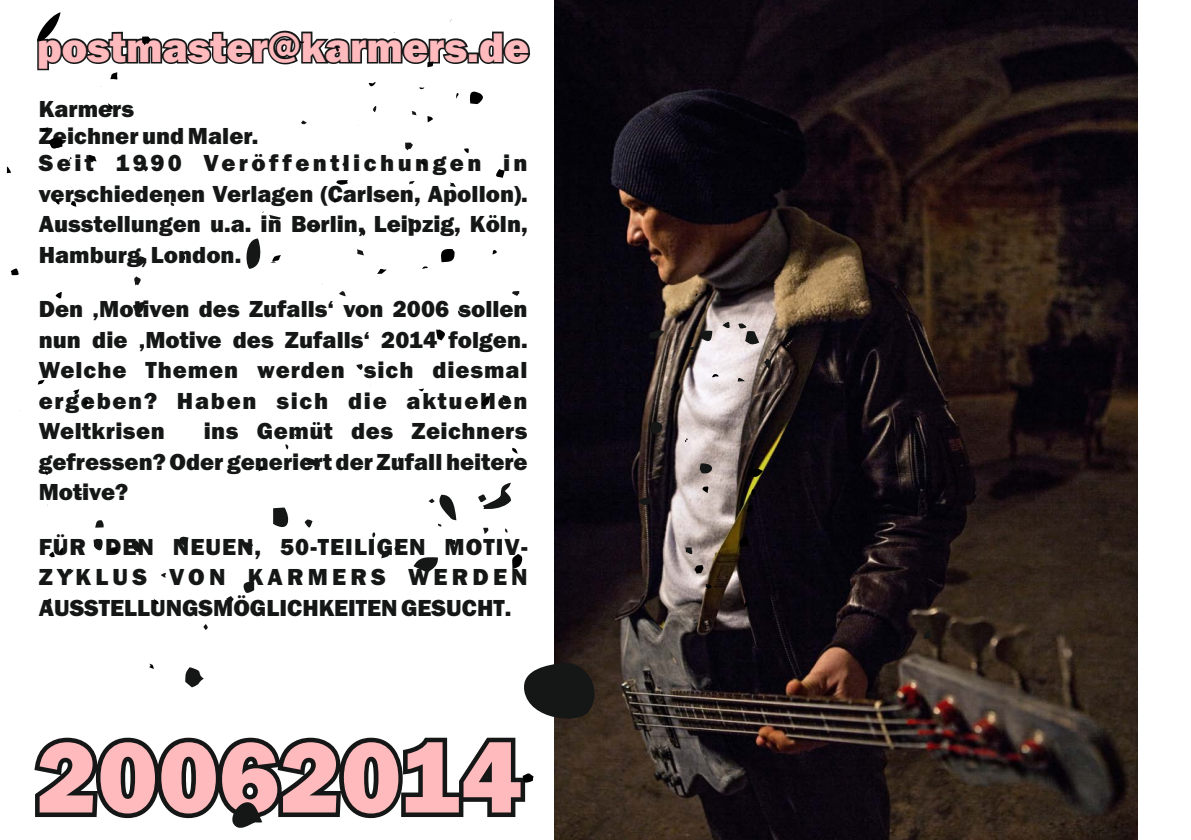
<style>
.page{position:relative;width:1191px;height:840px;background:#fff}
.page>*{position:absolute;margin:0;border:0;box-sizing:border-box;transform-origin:0 0}
.t1{font:800 103.6px "Franklin Gothic";color:#ffbabe}
.t2{font:800 42.8px "Franklin Gothic";color:#ffbabe}
.t3{font:800 24px/30.4px "Franklin Gothic";color:#151616;text-align:justify}
.t4{font:800 24px/27.2px "Franklin Gothic";letter-spacing:.145em;color:#151616}
</style>
<div class="page">
<img style="left:554px;top:0;width:583px;height:839px">
<svg style="left:441px;top:249px;width:14px;height:13px"></svg>
<svg style="left:512px;top:554px;width:11px;height:14px"></svg>
<svg style="left:436px;top:329px;width:9px;height:12px"></svg>
<svg style="left:481px;top:395px;width:10px;height:11px"></svg>
<svg style="left:496px;top:169px;width:9px;height:9px"></svg>
<svg style="left:377px;top:269px;width:10px;height:5px"></svg>
<svg style="left:427px;top:116px;width:6px;height:6px"></svg>
<svg style="left:512px;top:447px;width:6px;height:6px"></svg>
<svg style="left:258px;top:466px;width:6px;height:6px"></svg>
<svg style="left:464px;top:148px;width:5px;height:5px"></svg>
<svg style="left:492px;top:250px;width:5px;height:5px"></svg>
<svg style="left:420px;top:161px;width:6px;height:5px"></svg>
<svg style="left:333px;top:198px;width:5px;height:5px"></svg>
<svg style="left:409px;top:181px;width:6px;height:4px"></svg>
<svg style="left:422px;top:266px;width:6px;height:3px"></svg>
<svg style="left:418px;top:388px;width:6px;height:4px"></svg>
<svg style="left:336px;top:180px;width:12px;height:5px"></svg>
<svg style="left:405px;top:142px;width:8px;height:9px"></svg>
<svg style="left:262px;top:211px;width:19px;height:9px"></svg>
<svg style="left:357px;top:249px;width:7px;height:6px"></svg>
<svg style="left:483px;top:527px;width:6px;height:7px"></svg>
<svg style="left:339px;top:291px;width:7px;height:5px"></svg>
<svg style="left:314px;top:224px;width:7px;height:5px"></svg>
<svg style="left:451px;top:539px;width:5px;height:6px"></svg>
<svg style="left:301px;top:120px;width:6px;height:4px"></svg>
<svg style="left:285px;top:434px;width:12px;height:16px"></svg>
<svg style="left:397px;top:456px;width:3px;height:6px"></svg>
<svg style="left:246px;top:238px;width:35px;height:31px"></svg>
<svg style="left:273px;top:507px;width:16px;height:20px"></svg>
<svg style="left:413px;top:557px;width:25px;height:15px"></svg>
<svg style="left:303px;top:457px;width:18px;height:10px"></svg>
<svg style="left:502px;top:395px;width:8px;height:7px"></svg>
<svg style="left:478px;top:482px;width:33px;height:27px"></svg>
<svg style="left:304px;top:519px;width:8px;height:9px"></svg>
<svg style="left:356px;top:363px;width:7px;height:7px"></svg>
<svg style="left:359px;top:229px;width:6px;height:7px"></svg>
<svg style="left:512px;top:291px;width:8px;height:5px"></svg>
<svg style="left:342px;top:160px;width:6px;height:7px"></svg>
<svg style="left:408px;top:218px;width:6px;height:6px"></svg>
<svg style="left:450px;top:182px;width:6px;height:5px"></svg>
<svg style="left:372px;top:532px;width:3px;height:6px"></svg>
<svg style="left:381px;top:546px;width:17px;height:12px"></svg>
<svg style="left:458px;top:310px;width:3px;height:6px"></svg>
<svg style="left:428px;top:494px;width:28px;height:33px"></svg>
<svg style="left:134px;top:301px;width:11px;height:13px"></svg>
<svg style="left:136px;top:256px;width:10px;height:10px"></svg>
<svg style="left:134px;top:276px;width:7px;height:10px"></svg>
<svg style="left:143px;top:166px;width:5px;height:5px"></svg>
<svg style="left:183px;top:254px;width:3px;height:7px"></svg>
<svg style="left:170px;top:202px;width:5px;height:4px"></svg>
<svg style="left:10px;top:268px;width:9px;height:7px"></svg>
<svg style="left:108px;top:103px;width:5px;height:7px"></svg>
<svg style="left:7px;top:166px;width:4px;height:7px"></svg>
<svg style="left:38px;top:379px;width:7px;height:6px"></svg>
<svg style="left:49px;top:547px;width:15px;height:11px"></svg>
<svg style="left:45px;top:469px;width:3px;height:6px"></svg>
<svg style="left:78px;top:493px;width:5px;height:3px"></svg>
<svg style="left:73px;top:389px;width:16px;height:17px"></svg>
<svg style="left:95px;top:520px;width:9px;height:7px"></svg>
<svg style="left:56px;top:199px;width:4px;height:6px"></svg>
<svg style="left:55px;top:292px;width:7px;height:7px"></svg>
<svg style="left:71px;top:201px;width:6px;height:6px"></svg>
<svg style="left:88px;top:154px;width:9px;height:7px"></svg>
<svg style="left:39px;top:127px;width:33px;height:34px"></svg>
<svg style="left:469px;top:91px;width:14px;height:14px"></svg>
<svg style="left:456px;top:93px;width:3px;height:6px"></svg>
<svg style="left:37px;top:12px;width:493px;height:76px"></svg>
<svg style="left:373px;top:106px;width:4px;height:6px"></svg>
<svg style="left:411px;top:111px;width:6px;height:5px"></svg>
<svg style="left:525px;top:773px;width:9px;height:10px"></svg>
<svg style="left:93px;top:538px;width:25px;height:15px"></svg>
<svg style="left:153px;top:598px;width:6px;height:6px"></svg>
<svg style="left:149px;top:663px;width:5px;height:5px"></svg>
<svg style="left:647px;top:421px;width:18px;height:18px"></svg>
<svg style="left:638px;top:496px;width:14px;height:11px"></svg>
<svg style="left:922px;top:628px;width:9px;height:11px"></svg>
<svg style="left:684px;top:545px;width:12px;height:10px"></svg>
<svg style="left:736px;top:374px;width:9px;height:7px"></svg>
<svg style="left:46px;top:598px;width:6px;height:5px"></svg>
<svg style="left:203px;top:624px;width:5px;height:5px"></svg>
<svg style="left:243px;top:581px;width:11px;height:12px"></svg>
<svg style="left:647px;top:329px;width:17px;height:12px"></svg>
<svg style="left:131px;top:540px;width:12px;height:13px"></svg>
<svg style="left:178px;top:536px;width:10px;height:10px"></svg>
<svg style="left:240px;top:542px;width:13px;height:6px"></svg>
<svg style="left:226px;top:596px;width:8px;height:7px"></svg>
<svg style="left:161px;top:572px;width:5px;height:6px"></svg>
<svg style="left:649px;top:350px;width:5px;height:5px"></svg>
<svg style="left:670px;top:383px;width:6px;height:9px"></svg>
<svg style="left:625px;top:304px;width:3px;height:6px"></svg>
<svg style="left:69px;top:569px;width:5px;height:6px"></svg>
<svg style="left:682px;top:436px;width:6px;height:9px"></svg>
<svg style="left:699px;top:462px;width:20px;height:14px"></svg>
<svg style="left:744px;top:600px;width:4px;height:8px"></svg>
<svg style="left:698px;top:582px;width:16px;height:8px"></svg>
<svg style="left:693px;top:563px;width:12px;height:12px"></svg>
<svg style="left:739px;top:535px;width:12px;height:13px"></svg>
<svg style="left:706px;top:281px;width:4px;height:11px"></svg>
<svg style="left:695px;top:291px;width:3px;height:9px"></svg>
<svg style="left:689px;top:329px;width:23px;height:22px"></svg>
<svg style="left:743px;top:487px;width:13px;height:28px"></svg>
<svg style="left:700px;top:484px;width:10px;height:11px"></svg>
<svg style="left:747px;top:466px;width:16px;height:13px"></svg>
<svg style="left:709px;top:371px;width:13px;height:8px"></svg>
<svg style="left:722px;top:318px;width:10px;height:13px"></svg>
<svg style="left:738px;top:322px;width:21px;height:23px"></svg>
<svg style="left:763px;top:357px;width:8px;height:12px"></svg>
<svg style="left:524px;top:656px;width:81px;height:67px"></svg>
<svg style="left:34px;top:737px;width:491px;height:91px"></svg>
<svg style="left:185px;top:667px;width:19px;height:20px"></svg>
<h2 class="t2" style="left:37px;top:32px;width:494px">postmaster@karmers.de</h2>
<p class="t4" style="left:39px;top:97px;width:490px">Karmers<br>Zeichner und Maler.<br>Seit 1990 Veröffentlichungen in</p>
<p class="t3" style="left:39px;top:180px;width:490px">verschiedenen Verlagen (Carlsen, Apollon).<br>Ausstellungen u.a. in Berlin, Leipzig, Köln, Hamburg, London.</p>
<p class="t3" style="left:39px;top:296px;width:490px">Den ‚Motiven des Zufalls‘ von 2006 sollen nun die ‚Motive des Zufalls‘ 2014 folgen.<br>Welche Themen werden sich diesmal ergeben? Haben sich die aktuellen Weltkrisen</p>
<p class="t3" style="left:39px;top:417px;width:490px;text-indent:165px">ins Gemüt des Zeichners gefressen? Oder generiert der Zufall heitere Motive?</p>
<p class="t3" style="left:39px;top:533px;width:490px">FÜR DEN NEUEN, 50-TEILIGEN MOTIV-ZYKLUS VON KARMERS WERDEN AUSSTELLUNGSMÖGLICHKEITEN GESUCHT.</p>
<h1 class="t1" style="left:36px;top:739px;width:487px">20062014</h1>
</div>
